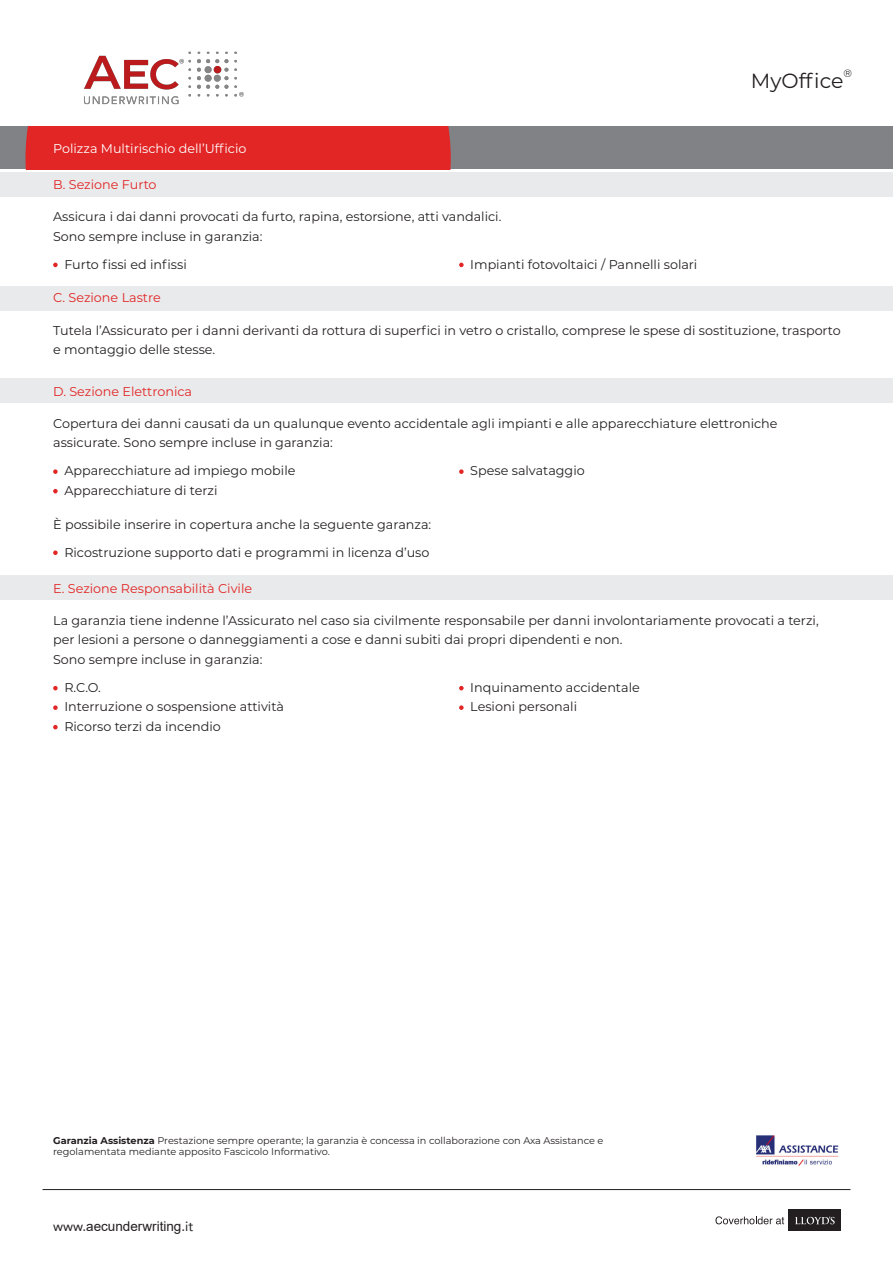
<style>
.page{position:relative;width:893px;height:1263px;background:#fff}
.page>*{position:absolute;margin:0;border:0;box-sizing:border-box;transform-origin:0 0}
.t1{font:20.55px "Montserrat";color:#231f20}
.t2{font:13.5px "Arial";color:#231f20}
.t3{font:12.75px/19.5px "Montserrat";color:#231f20}
.t4{font:12.75px "Montserrat";color:#e22525}
.t5{font:12.75px "Montserrat";color:#fff}
.t6{font:10.65px "Montserrat";color:#231f20}
.t7{font:9.75px/11.7px "Montserrat";color:#231f20}
.s1{font-weight:700}
.s2{font-family:"Avenir"}
</style>
<div class="page">
<div style="left:0;top:126px;width:893px;height:43px;background:#808285"></div>
<div style="left:26px;top:126px;width:425px;height:43px;background:#e22525"></div>
<div style="left:0;top:172px;width:893px;height:24px;background:#e9eaeb"></div>
<div style="left:0;top:287px;width:893px;height:24px;background:#e9eaeb"></div>
<div style="left:0;top:379px;width:893px;height:24px;background:#e9eaeb"></div>
<div style="left:0;top:576px;width:893px;height:24px;background:#e9eaeb"></div>
<svg style="left:53px;top:469px;width:5px;height:5px"></svg>
<svg style="left:53px;top:489px;width:5px;height:4px"></svg>
<svg style="left:459px;top:469px;width:5px;height:5px"></svg>
<svg style="left:53px;top:263px;width:5px;height:4px"></svg>
<svg style="left:459px;top:263px;width:5px;height:4px"></svg>
<svg style="left:53px;top:550px;width:5px;height:5px"></svg>
<svg style="left:53px;top:686px;width:5px;height:4px"></svg>
<svg style="left:53px;top:705px;width:5px;height:5px"></svg>
<svg style="left:53px;top:725px;width:5px;height:4px"></svg>
<svg style="left:459px;top:686px;width:5px;height:4px"></svg>
<svg style="left:459px;top:705px;width:5px;height:5px"></svg>
<img style="left:756px;top:1135px;width:83px;height:31px">
<img style="left:53px;top:51px;width:226px;height:105px">
<hr style="left:43px;top:1189px;width:807px;height:1px;background:#231f20">
<div style="left:789px;top:1210px;width:52px;height:21px;background:#231f20"></div>
<svg style="left:795px;top:1216px;width:40px;height:8px"></svg>
<svg style="left:715px;top:1216px;width:69px;height:8px"></svg>
<p class="t5" style="left:53px;top:139px;width:195px">Polizza Multirischio dell’Ufficio</p>
<p class="t4" style="left:53px;top:176px;width:105px">B. Sezione Furto</p>
<p class="t3" style="left:53px;top:206px;width:450px">Assicura i dai danni provocati da furto, rapina, estorsione, atti vandalici.<br>Sono sempre incluse in garanzia:</p>
<p class="t3" style="left:64px;top:254px;width:124px">Furto fissi ed infissi</p>
<p class="t3" style="left:470px;top:254px;width:229px">Impianti fotovoltaici / Pannelli solari</p>
<p class="t1" style="left:751px;top:67px;width:94px">MyOffice</p>
<p class="t6" style="left:843px;top:66px;width:10px">®</p>
<p class="t4" style="left:53px;top:289px;width:109px">C. Sezione Lastre</p>
<p class="t3" style="left:53px;top:320px;width:789px">Tutela l’Assicurato per i danni derivanti da rottura di superfici in vetro o cristallo, comprese le spese di sostituzione, trasporto e montaggio delle stesse.</p>
<p class="t4" style="left:53px;top:382px;width:140px">D. Sezione Elettronica</p>
<p class="t3" style="left:53px;top:413px;width:726px">Copertura dei danni causati da un qualunque evento accidentale agli impianti e alle apparecchiature elettroniche assicurate. Sono sempre incluse in garanzia:</p>
<p class="t3" style="left:64px;top:461px;width:233px">Apparecchiature ad impiego mobile</p>
<p class="t3" style="left:64px;top:480px;width:155px">Apparecchiature di terzi</p>
<p class="t3" style="left:470px;top:461px;width:116px">Spese salvataggio</p>
<p class="t3" style="left:53px;top:514px;width:380px">È possibile inserire in copertura anche la seguente garanza:</p>
<p class="t3" style="left:64px;top:542px;width:367px">Ricostruzione supporto dati e programmi in licenza d’uso</p>
<p class="t4" style="left:53px;top:579px;width:201px">E. Sezione Responsabilità Civile</p>
<p class="t3" style="left:53px;top:610px;width:767px">La garanzia tiene indenne l’Assicurato nel caso sia civilmente responsabile per danni involontariamente provocati a terzi, per lesioni a persone o danneggiamenti a cose e danni subiti dai propri dipendenti e non.<br>Sono sempre incluse in garanzia:</p>
<p class="t3" style="left:64px;top:677px;width:38px">R.C.O.</p>
<p class="t3" style="left:64px;top:697px;width:221px">Interruzione o sospensione attività</p>
<p class="t3" style="left:64px;top:716px;width:158px">Ricorso terzi da incendio</p>
<p class="t3" style="left:470px;top:677px;width:171px">Inquinamento accidentale</p>
<p class="t3" style="left:470px;top:697px;width:108px">Lesioni personali</p>
<p class="t7" style="left:53px;top:1134px;width:552px"><span class="s1">Garanzia Assistenza</span> Prestazione sempre operante; la garanzia è concessa in collaborazione con Axa Assistance e regolamentata mediante apposito Fascicolo Informativo.</p>
<p class="t2" style="left:53px;top:1219px;width:142px"><span class="s2">www.</span>aecunderwriting<span class="s2">.it</span></p>
</div>
